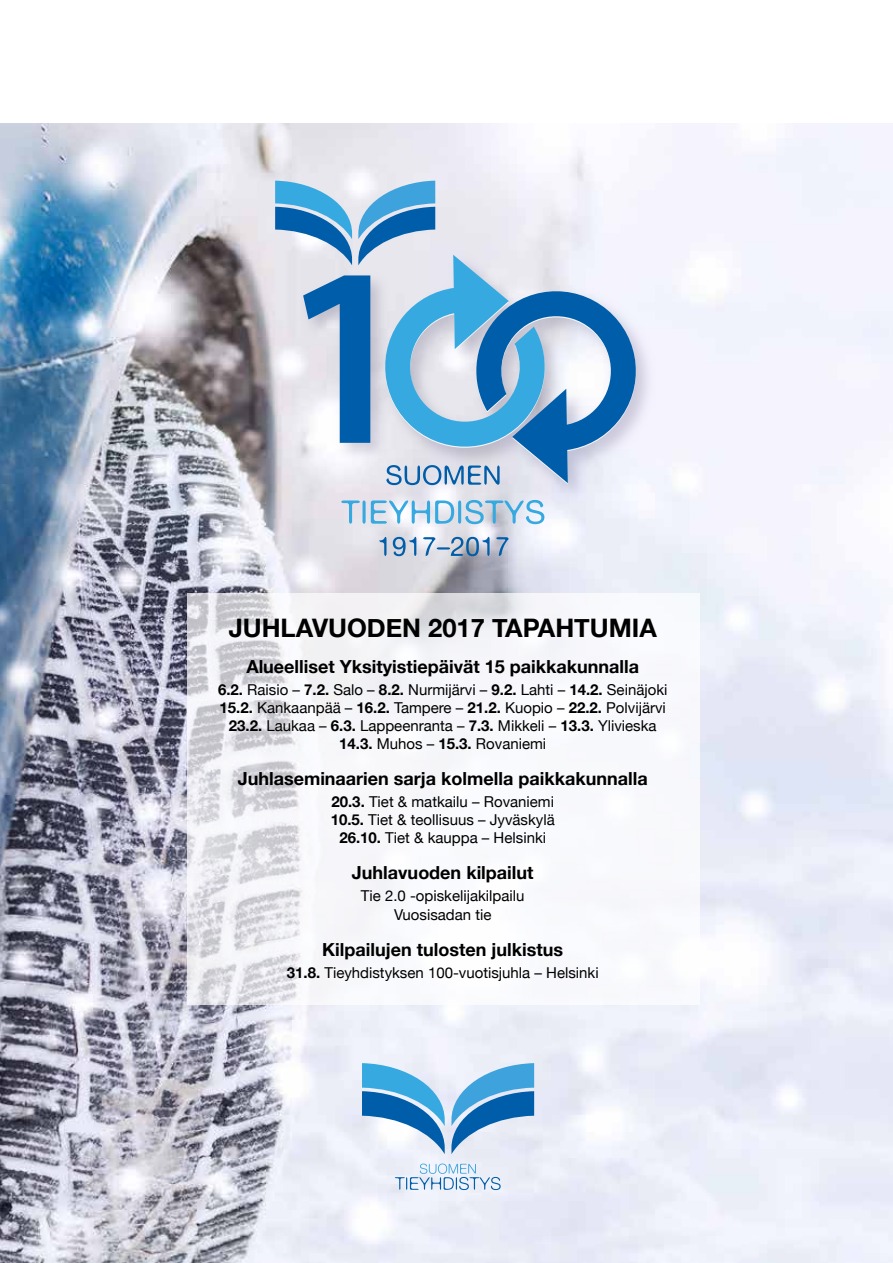
<style>
.page{position:relative;width:893px;height:1263px;background:#fff}
.page>*{position:absolute;margin:0;border:0;box-sizing:border-box;transform-origin:0 0}
.t1{font:600 257.55px "Myriad Pro";color:#005da9}
.t2{font:700 25.5px "Helvetica Neue";color:#000}
.t3{font:700 18px "Helvetica Neue";color:#000}
.t4{font:15px/18px "Helvetica Neue";color:#000;text-align:center}
.s1{font-weight:700}
</style>
<div class="page">
<img style="left:0;top:123px;width:893px;height:1140px">
<svg style="left:187px;top:594px;width:512px;height:411px"></svg>
<img style="left:525px;top:246px;width:135px;height:263px">
<img style="left:270px;top:218px;width:255px;height:314px">
<svg style="left:341px;top:500px;width:203px;height:24px;background:#b0d2e8"></svg>
<svg style="left:379px;top:537px;width:7px;height:19px"></svg>
<svg style="left:393px;top:537px;width:23px;height:19px"></svg>
<svg style="left:423px;top:537px;width:67px;height:19px"></svg>
<svg style="left:496px;top:537px;width:13px;height:19px"></svg>
<svg style="left:275px;top:181px;width:77px;height:84px;background:#81b5d9"></svg>
<svg style="left:358px;top:181px;width:287px;height:304px"></svg>
<svg style="left:362px;top:1063px;width:83px;height:91px"></svg>
<svg style="left:451px;top:1063px;width:83px;height:91px;background:#83b5dc"></svg>
<svg style="left:395px;top:1163px;width:106px;height:27px"></svg>
<h1 class="t1" style="left:279px;top:192px;width:140px">1</h1>
<h2 class="t2" style="left:229px;top:612px;width:430px">JUHLAVUODEN 2017 TAPAHTUMIA</h2>
<p class="t3" style="left:246px;top:655px;width:394px">Alueelliset Yksityistiepäivät 15 paikkakunnalla</p>
<p class="t4" style="left:218px;top:680px;width:451px"><span class="s1">6.2.</span> Raisio – <span class="s1">7.2.</span> Salo – <span class="s1">8.2.</span> Nurmijärvi – <span class="s1">9.2.</span> Lahti – <span class="s1">14.2.</span> Seinäjoki <span class="s1">15.2.</span> Kankaanpää – <span class="s1">16.2.</span> Tampere – <span class="s1">21.2.</span> Kuopio – <span class="s1">22.2.</span> Polvijärvi <span class="s1">23.2.</span> Laukaa – <span class="s1">6.3.</span> Lappeenranta – <span class="s1">7.3.</span> Mikkeli – <span class="s1">13.3.</span> Ylivieska <span class="s1">14.3.</span> Muhos – <span class="s1">15.3.</span> Rovaniemi</p>
<p class="t3" style="left:238px;top:767px;width:412px">Juhlaseminaarien sarja kolmella paikkakunnalla</p>
<p class="t4" style="left:331px;top:793px;width:225px"><span class="s1">20.3.</span> Tiet &amp; matkailu – Rovaniemi<br><span class="s1">10.5.</span> Tiet &amp; teollisuus – Jyväskylä<br><span class="s1">26.10.</span> Tiet &amp; kauppa – Helsinki</p>
<p class="t3" style="left:352px;top:862px;width:183px">Juhlavuoden kilpailut</p>
<p class="t4" style="left:361px;top:887px;width:165px">Tie 2.0 -opiskelijakilpailu<br>Vuosisadan tie</p>
<p class="t3" style="left:322px;top:938px;width:242px">Kilpailujen tulosten julkistus</p>
<p class="t4" style="left:287px;top:963px;width:313px"><span class="s1">31.8.</span> Tieyhdistyksen 100-vuotisjuhla – Helsinki</p>
</div>
